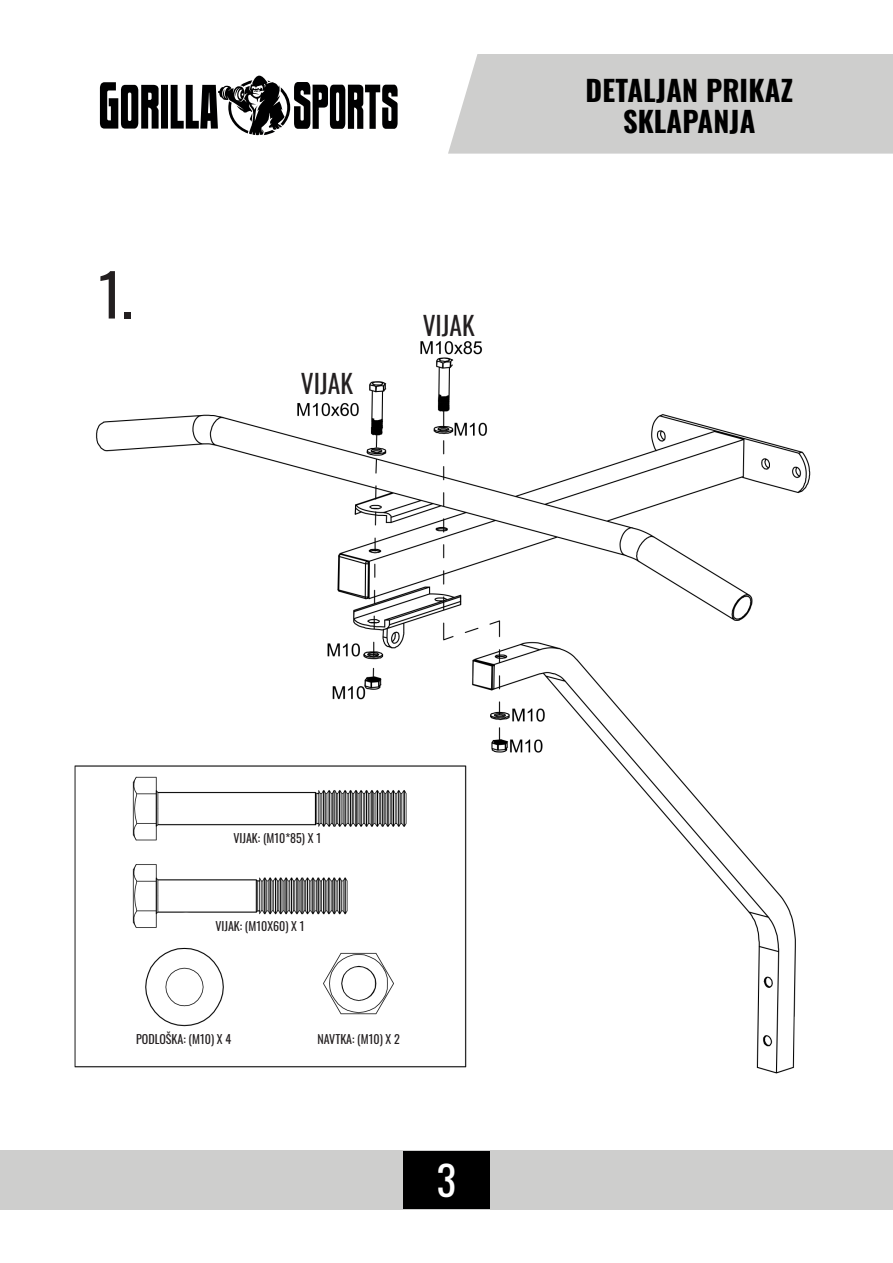
<style>
.page{position:relative;width:893px;height:1263px;background:#fff}
.page>*{position:absolute;margin:0;border:0;box-sizing:border-box;transform-origin:0 0}
.t1{font:58.5px "Oswald";color:#231f20}
.t2{font:40.5px "Oswald";color:#fff}
.t3{font:700 28.5px "Oswald";letter-spacing:.01em;color:#000}
.t4{font:25.5px "Oswald";color:#231f20}
.t5{font:12px "Oswald";color:#231f20}
</style>
<div class="page">
<img style="left:74px;top:341px;width:737px;height:733px">
<div style="left:448px;top:54px;width:445px;height:100px;background:#cececd"></div>
<div style="left:0;top:1150px;width:893px;height:59px;background:#cececd"></div>
<div style="left:403px;top:1151px;width:87px;height:57px;background:#000"></div>
<svg style="left:100px;top:76px;width:298px;height:59px"></svg>
<p class="t1" style="left:99px;top:243px;width:36px">1.</p>
<p class="t4" style="left:301px;top:361px;width:54px">VIJAK</p>
<p class="t4" style="left:423px;top:302px;width:54px">VIJAK</p>
<p class="t3" style="left:585px;top:65px;width:209px">DETALJAN PRIKAZ</p>
<p class="t3" style="left:623px;top:96px;width:134px">SKLAPANJA</p>
<p class="t5" style="left:233px;top:827px;width:89px">VIJAK: (M10*85) X 1</p>
<p class="t5" style="left:215px;top:915px;width:91px">VIJAK: (M10X60) X 1</p>
<p class="t5" style="left:136px;top:1028px;width:96px">PODLOŠKA: (M10) X 4</p>
<p class="t5" style="left:317px;top:1028px;width:84px">NAVTKA: (M10) X 2</p>
<p class="t2" style="left:437px;top:1144px;width:21px">3</p>
</div>
